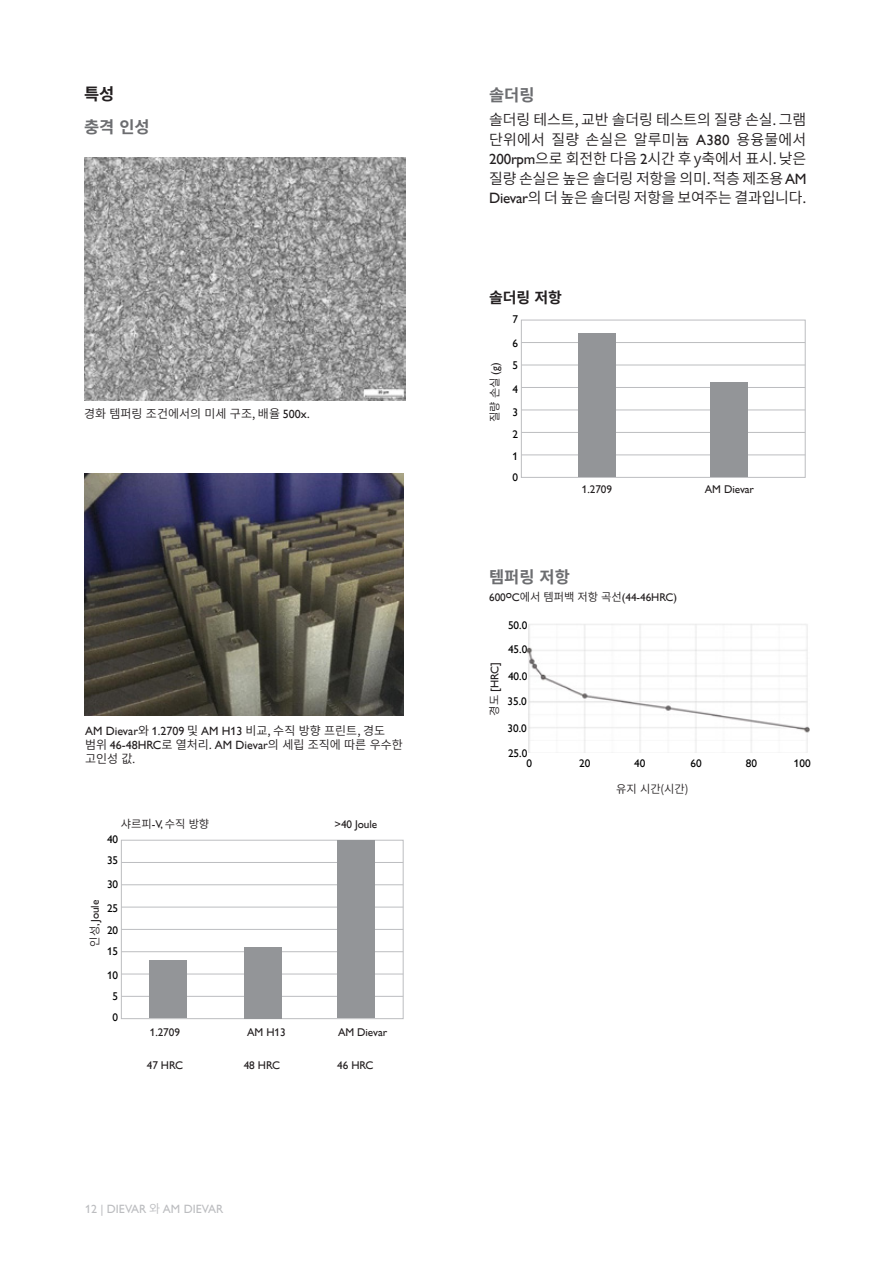
<style>
.page{position:relative;width:893px;height:1263px;background:#fff}
.page>*{position:absolute;margin:0;border:0;box-sizing:border-box;transform-origin:0 0}
._3rd_Heading{font:700 16.5px "Source Han Sans KR";letter-spacing:-.005em;color:#6c6d70}
._2nd_Heading{font:700 16.5px "Source Han Sans KR";color:#231f20}
.Body{font:15px/19.5px "Source Han Sans KR";letter-spacing:-.015em;color:#231f20;text-align:justify}
.Chart_title{font:700 15px "Source Han Sans KR";color:#231f20}
.t1{font:12px/14.4px "Source Han Sans KR";color:#231f20}
.t2{font:12px "Assab Gill";color:#bcbdc0}
.Tabelltext{font:11.25px "Assab Gill";letter-spacing:-.005em;color:#231f20}
.Rubrik{font:11.25px "Assab Gill";color:#000001}
.Tabelltext-2{font:11.25px "Source Han Sans KR";letter-spacing:-.005em;color:#231f20}
.s1{font-family:"Assab Gill"}
.s2{font-family:"Source Han Sans KR"}
</style>
<div class="page">
<img style="left:84px;top:158px;width:321px;height:243px">
<img style="left:84px;top:473px;width:320px;height:242px">
<div style="left:121px;top:840px;width:283px;height:179px;border:1px solid #bcbdc0"></div>
<hr style="left:121px;top:996px;width:282px;height:1px;background:#bcbdc0">
<hr style="left:121px;top:974px;width:282px;height:1px;background:#bcbdc0">
<hr style="left:121px;top:951px;width:282px;height:1px;background:#bcbdc0">
<hr style="left:121px;top:929px;width:282px;height:1px;background:#bcbdc0">
<hr style="left:121px;top:907px;width:282px;height:1px;background:#bcbdc0">
<hr style="left:121px;top:884px;width:282px;height:1px;background:#bcbdc0">
<hr style="left:121px;top:862px;width:282px;height:1px;background:#bcbdc0">
<div style="left:149px;top:960px;width:38px;height:58px;background:#939598"></div>
<div style="left:244px;top:947px;width:37px;height:71px;background:#939598"></div>
<div style="left:338px;top:840px;width:37px;height:178px;background:#939598"></div>
<div style="left:521px;top:320px;width:285px;height:158px;border:1px solid #bcbdc0"></div>
<hr style="left:521px;top:454px;width:284px;height:1px;background:#bcbdc0">
<hr style="left:521px;top:432px;width:284px;height:1px;background:#bcbdc0">
<hr style="left:521px;top:410px;width:284px;height:1px;background:#bcbdc0">
<hr style="left:521px;top:387px;width:284px;height:1px;background:#bcbdc0">
<hr style="left:521px;top:365px;width:284px;height:1px;background:#bcbdc0">
<hr style="left:521px;top:342px;width:284px;height:1px;background:#bcbdc0">
<div style="left:578px;top:333px;width:38px;height:144px;background:#939598"></div>
<div style="left:710px;top:382px;width:38px;height:95px;background:#939598"></div>
<img style="left:527px;top:624px;width:282px;height:129px">
<p class="_2nd_Heading" style="left:84px;top:85px;width:32px">특성</p>
<p class="_3rd_Heading" style="left:84px;top:117px;width:67px">충격 인성</p>
<p class="t1" style="left:84px;top:406px;width:227px">경화 템퍼링 조건에서의 미세 구조, 배율 <span class="s1">500x</span>.</p>
<p class="t1" style="left:85px;top:723px;width:319px"><span class="s1">AM Dievar</span>와 <span class="s1">1.2709</span> 및 <span class="s1">AM H13</span> 비교, 수직 방향 프린트, 경도 범위 <span class="s1">46-48HRC</span>로 열처리. <span class="s1">AM Dievar</span>의 세립 조직에 따른 우수한 고인성 값<span class="s1">.</span></p>
<p class="Tabelltext-2" style="left:121px;top:817px;width:90px">샤르피<span class="s1">-V,</span> 수직 방향</p>
<p class="Rubrik" style="left:107px;top:833px;width:13px">40</p>
<p class="Rubrik" style="left:107px;top:854px;width:13px">35</p>
<p class="Rubrik" style="left:107px;top:878px;width:13px">30</p>
<p class="Tabelltext" style="left:89px;top:947px;width:48px;rotate:-90deg"><span class="s2">인성</span>, Joule</p>
<p class="Rubrik" style="left:107px;top:902px;width:13px">25</p>
<p class="Rubrik" style="left:107px;top:924px;width:13px">20</p>
<p class="Rubrik" style="left:107px;top:945px;width:13px">15</p>
<p class="Rubrik" style="left:107px;top:969px;width:13px">10</p>
<p class="Rubrik" style="left:113px;top:990px;width:7px">5</p>
<p class="Rubrik" style="left:113px;top:1011px;width:7px">0</p>
<p class="Tabelltext" style="left:150px;top:1026px;width:32px">1.2709</p>
<p class="Tabelltext" style="left:147px;top:1059px;width:38px">47 HRC</p>
<p class="Tabelltext" style="left:247px;top:1026px;width:40px">AM H13</p>
<p class="Tabelltext" style="left:244px;top:1059px;width:38px">48 HRC</p>
<p class="Tabelltext" style="left:335px;top:818px;width:44px">&gt;40 Joule</p>
<p class="Tabelltext" style="left:338px;top:1026px;width:51px">AM Dievar</p>
<p class="Tabelltext" style="left:337px;top:1059px;width:38px">46 HRC</p>
<p class="t2" style="left:85px;top:1202px;width:140px">12 | DIEVAR <span class="s2">와</span> AM DIEVAR</p>
<p class="_3rd_Heading" style="left:489px;top:86px;width:47px">솔더링</p>
<p class="Body" style="left:489px;top:110px;width:319px">솔더링 테스트, 교반 솔더링 테스트의 질량 손실. 그램 단위에서 질량 손실은 알루미늄 <span class="s1">A380</span> 용융물에서 <span class="s1">200rpm</span>으로 회전한 다음 <span class="s1">2</span>시간 후 y축에서 표시. 낮은 질량 손실은 높은 솔더링 저항을 의미. 적층 제조용 <span class="s1">AM Dievar</span>의 더 높은 솔더링 저항을 보여주는 결과입니다.</p>
<p class="Chart_title" style="left:489px;top:289px;width:74px">솔더링 저항</p>
<p class="Rubrik" style="left:513px;top:313px;width:7px">7</p>
<p class="Tabelltext-2" style="left:488px;top:422px;width:61px;rotate:-90deg">질량 손실 <span class="s1">(g)</span></p>
<p class="Rubrik" style="left:513px;top:337px;width:7px">6</p>
<p class="Rubrik" style="left:513px;top:360px;width:7px">5</p>
<p class="Rubrik" style="left:513px;top:383px;width:7px">4</p>
<p class="Rubrik" style="left:513px;top:406px;width:7px">3</p>
<p class="Rubrik" style="left:513px;top:428px;width:7px">2</p>
<p class="Rubrik" style="left:513px;top:451px;width:7px">1</p>
<p class="Rubrik" style="left:513px;top:471px;width:7px">0</p>
<p class="Tabelltext" style="left:582px;top:483px;width:32px">1.2709</p>
<p class="Tabelltext" style="left:705px;top:483px;width:51px">AM Dievar</p>
<p class="_3rd_Heading" style="left:489px;top:568px;width:82px">템퍼링 저항</p>
<p class="Tabelltext" style="left:489px;top:592px;width:189px">600oC<span class="s2">에서 템퍼백 저항 곡선</span>(44-46HRC)</p>
<p class="Rubrik" style="left:508px;top:619px;width:21px">50.0</p>
<p class="Rubrik" style="left:508px;top:643px;width:21px">45.0</p>
<p class="Tabelltext" style="left:489px;top:716px;width:55px;rotate:-90deg"><span class="s2">경도</span> [HRC]</p>
<p class="Rubrik" style="left:508px;top:671px;width:21px">40.0</p>
<p class="Rubrik" style="left:507px;top:695px;width:21px">35.0</p>
<p class="Rubrik" style="left:507px;top:722px;width:21px">30.0</p>
<p class="Rubrik" style="left:508px;top:747px;width:21px">25.0</p>
<p class="Rubrik" style="left:527px;top:757px;width:7px">0</p>
<p class="Rubrik" style="left:579px;top:757px;width:13px">20</p>
<p class="Rubrik" style="left:634px;top:757px;width:13px">40</p>
<p class="Rubrik" style="left:691px;top:757px;width:13px">60</p>
<p class="Rubrik" style="left:746px;top:757px;width:13px">80</p>
<p class="Rubrik" style="left:794px;top:757px;width:18px">100</p>
<p class="Tabelltext-2" style="left:616px;top:782px;width:74px">유지 시간(시간)</p>
</div>
